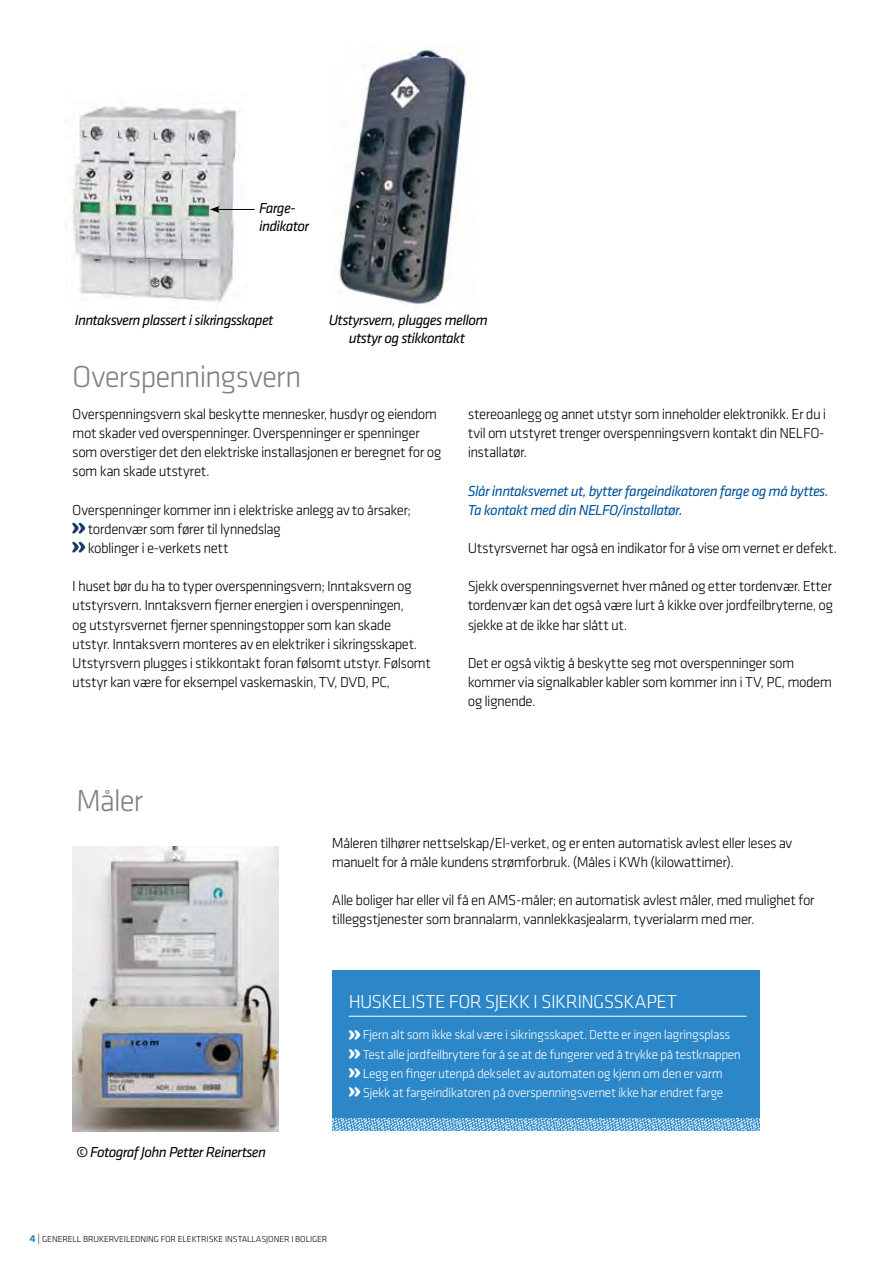
<style>
.page{position:relative;width:893px;height:1263px;background:#fff}
.page>*{position:absolute;margin:0;border:0;box-sizing:border-box;transform-origin:0 0}
.t1{font:300 31.5px "Klavika";letter-spacing:-.035em;color:#808285}
.t2{font:300 19.5px "Klavika";letter-spacing:-.035em;color:#fff}
.t3{font:300 15px/19.2px "Klavika";letter-spacing:-.035em;color:#000}
.t4{font:italic 15px/18px "Klavika";letter-spacing:-.04em;color:#000}
.t5{font:italic 15px/19.2px "Klavika";letter-spacing:-.04em;color:#00539f}
.t6{font:300 13.5px/19.2px "Klavika";letter-spacing:-.03em;color:#fff}
.t7{font:300 9px "Klavika";letter-spacing:-.01em;color:#000}
.s1{font-family:"Cooper Black Std";font-weight:400;font-size:24px;color:#1a3866}
.s2{font-family:"Cooper Black Std";font-weight:400;font-size:21px}
.s3{font-weight:700;font-size:10.5px;color:#2b87c8}
.s4{font-size:10.5px}
</style>
<div class="page">
<img style="left:72px;top:847px;width:207px;height:284px">
<div style="left:332px;top:970px;width:427px;height:161px;background:#2b87c8"></div>
<hr style="left:349px;top:1016px;width:398px;height:1px;background:#fff">
<svg style="left:332px;top:1118px;width:427px;height:13px;background:#7bb4dc"></svg>
<img style="left:65px;top:106px;width:172px;height:196px">
<img style="left:339px;top:48px;width:135px;height:261px">
<hr style="left:217px;top:209px;width:37px;height:1px;background:#000">
<svg style="left:210px;top:206px;width:9px;height:7px"></svg>
<p class="t4" style="left:259px;top:199px;width:52px">Farge&shy;indikator</p>
<p class="t4" style="left:75px;top:311px;width:200px">Inntaksvern plassert i sikringsskapet</p>
<p class="t4" style="left:329px;top:311px;width:161px;text-align:center">Utstyrsvern, plugges mellom utstyr og stikkontakt</p>
<h1 class="t1" style="left:72px;top:358px;width:231px">Overspenningsvern</h1>
<p class="t3" style="left:72px;top:404px;width:371px">Overspenningsvern skal beskytte mennesker, husdyr og eiendom mot skader ved overspenninger. Overspenninger er spenninger som overstiger det den elektriske installasjonen er beregnet for og som kan skade utstyret.</p>
<p class="t3" style="left:72px;top:500px;width:340px">Overspenninger kommer inn i elektriske anlegg av to årsaker; <span class="s1">»</span> tordenvær som fører til lynnedslag<br><span class="s1">»</span> koblinger i e-verkets nett</p>
<p class="t3" style="left:72px;top:576px;width:360px">I huset bør du ha to typer overspenningsvern; I nntaksvern og utstyrsvern. I nntaksvern fjerner energien i overspenningen,<br>og utstyrsvernet fjerner spenningstopper som kan skade utstyr. I nntaksvern monteres av en elektriker i sikringsskapet.<br>Utstyrsvern plugges i stikkontakt foran følsomt utstyr. Følsomt utstyr kan være for eksempel vaskemaskin, TV, DVD, PC,</p>
<p class="t3" style="left:468px;top:404px;width:360px">stereoanlegg og annet utstyr som inneholder elektronikk. Er du i tvil om utstyret trenger overspenningsvern kontakt din NELFO</p>
<p class="t3" style="left:819px;top:423px;width:7px">-</p>
<p class="t3" style="left:468px;top:443px;width:61px">installatør.</p>
<p class="t5" style="left:468px;top:481px;width:362px">Slår inntaksvernet ut, bytter fargeindikatoren farge og må byttes.<br>Ta kontakt med din NELFO/installatør.</p>
<p class="t3" style="left:468px;top:538px;width:371px">Utstyrsvernet har også en indikator for å vise om vernet er defekt.</p>
<p class="t3" style="left:468px;top:576px;width:367px;text-align:justify">Sjekk overspenningsvernet hver måned og etter tordenvær. Etter tordenvær kan det også være lurt å kikke over jordfeilbryterne, og sjekke at de ikke har slått ut.</p>
<p class="t3" style="left:468px;top:653px;width:366px">Det er også viktig å beskytte seg mot overspenninger som kommer via signalkabler kabler som kommer inn i TV, PC, modem og lignende.</p>
<h1 class="t1" style="left:76px;top:782px;width:69px">Måler</h1>
<p class="t3" style="left:332px;top:833px;width:462px">Måleren tilhører nettselskap/El-verket, og er enten automatisk avlest eller leses av manuelt for å måle kundens strømforbruk. (Måles i KWh (kilowattimer).</p>
<p class="t3" style="left:332px;top:890px;width:484px">Alle boliger har eller vil få en AMS-måler; en automatisk avlest måler, med mulighet for tilleggstjenester som brannalarm, vannlekkasjealarm, tyverialarm med mer.</p>
<p class="t4" style="left:76px;top:1142px;width:192px">© Fotograf John Petter Reinertsen</p>
<h2 class="t2" style="left:349px;top:989px;width:330px">Huskeliste for sjekk i sikringsskapet</h2>
<p class="t6" style="left:349px;top:1025px;width:394px"><span class="s2">»</span> Fjern alt som ikke skal være i sikringsskapet. Dette er ingen lagringsplass <span class="s2">»</span> Test alle jordfeilbrytere for å se at de fungerer ved å trykke på testknappen <span class="s2">»</span> Legg en finger utenpå dekselet av automaten og kjenn om den er varm<br><span class="s2">»</span> Sjekk at fargeindikatoren på overspenningsvernet ikke har endret farge</p>
<p class="t7" style="left:30px;top:1233px;width:299px"><span class="s3">4</span> <span class="s4">|</span> Generell brukerveiledning for elektriske installasjoner i boliger</p>
</div>
